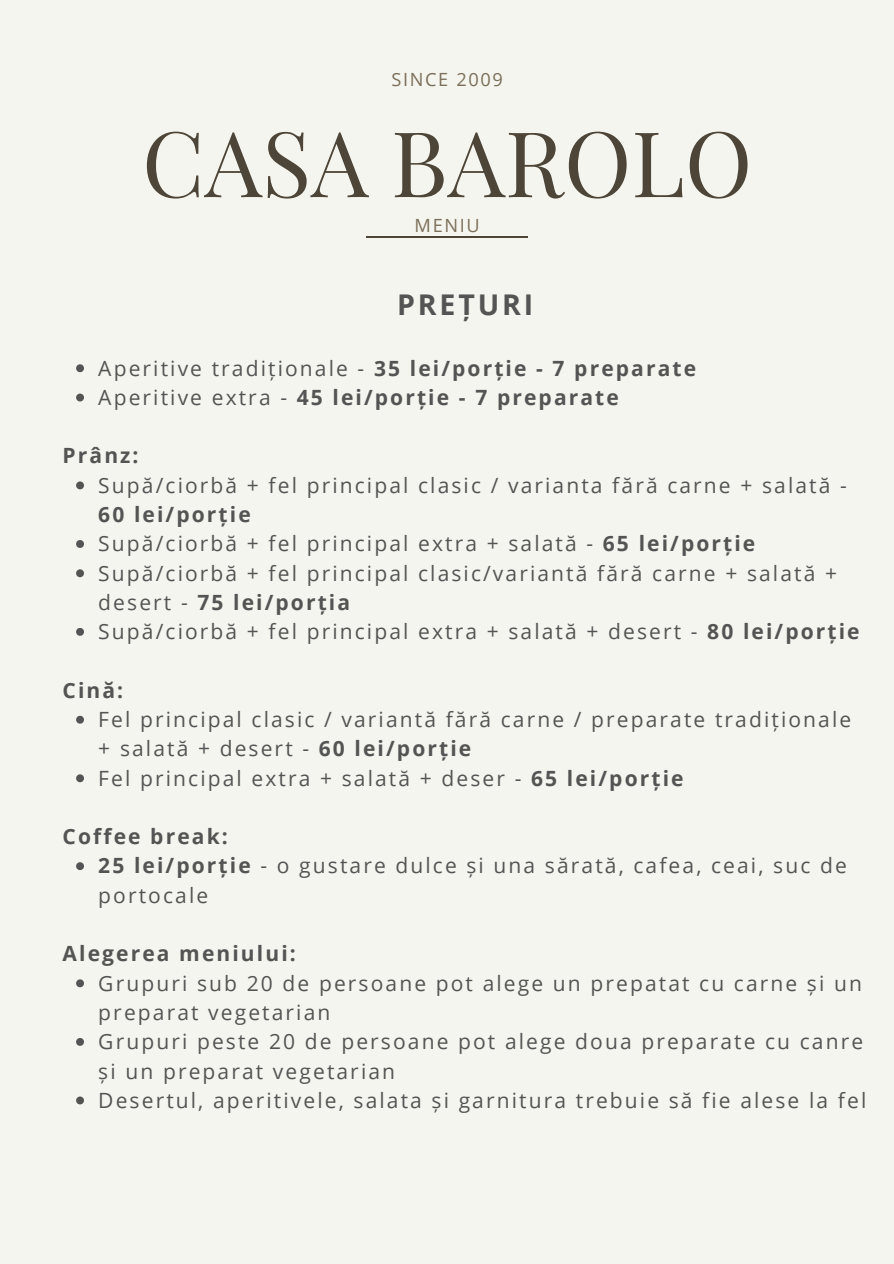
<style>
.page{position:relative;width:894px;height:1264px;background:#fff}
.page>*{position:absolute;margin:0;border:0;box-sizing:border-box;transform-origin:0 0}
.t1{font:90.9px "Playfair Display SC";color:#4d4537}
.t2{font:700 28.5px "Open Sans";letter-spacing:.1em;color:#545454}
.t3{font:21px/29.2px "Open Sans";letter-spacing:.1em;color:#545454}
.t4{font:700 21px "Open Sans";letter-spacing:.1em;color:#545454}
.t5{font:18.15px "Open Sans";letter-spacing:.09em;color:#7b6f59}
.s1{font-weight:400}
.s2{font-weight:700}
</style>
<div class="page">
<div style="left:0;top:0;width:893px;height:1263px;background:#f5f5ef"></div>
<hr style="left:366px;top:236px;width:161px;height:1px;background:#4d4537">
<svg style="left:76px;top:364px;width:8px;height:8px"></svg>
<svg style="left:76px;top:393px;width:8px;height:8px"></svg>
<svg style="left:76px;top:481px;width:8px;height:8px"></svg>
<svg style="left:76px;top:540px;width:8px;height:8px"></svg>
<svg style="left:76px;top:569px;width:8px;height:8px"></svg>
<svg style="left:76px;top:628px;width:8px;height:7px"></svg>
<svg style="left:76px;top:715px;width:8px;height:8px"></svg>
<svg style="left:76px;top:774px;width:8px;height:8px"></svg>
<svg style="left:76px;top:862px;width:8px;height:8px"></svg>
<svg style="left:76px;top:979px;width:8px;height:8px"></svg>
<svg style="left:76px;top:1038px;width:8px;height:7px"></svg>
<svg style="left:76px;top:1096px;width:8px;height:8px"></svg>
<p class="t5" style="left:391px;top:66px;width:113px">SINCE 2009</p>
<p class="t1" style="left:142px;top:99px;width:611px">CASA BAROLO</p>
<p class="t5" style="left:414px;top:213px;width:67px">MENIU</p>
<p class="t2" style="left:397px;top:284px;width:138px">PREȚURI</p>
<p class="t4" style="left:98px;top:353px;width:599px"><span class="s1">Aperitive tradiționale -</span> 35 lei/porție - 7 preparate</p>
<p class="t4" style="left:98px;top:382px;width:522px"><span class="s1">Aperitive extra -</span> 45 lei/porție - 7 preparate</p>
<p class="t4" style="left:63px;top:441px;width:77px">Prânz:</p>
<p class="t3" style="left:98px;top:470px;width:749px">Supă/ciorbă + fel principal clasic / varianta fără carne + salată -<br><span class="s2">60 lei/porție</span></p>
<p class="t3" style="left:98px;top:528px;width:658px">Supă/ciorbă + fel principal extra + salată - <span class="s2">65 lei/porție</span></p>
<p class="t3" style="left:98px;top:558px;width:740px">Supă/ciorbă + fel principal clasic/variantă fără carne + salată + desert - <span class="s2">75 lei/porția</span></p>
<p class="t3" style="left:98px;top:616px;width:762px">Supă/ciorbă + fel principal extra + salată + desert - <span class="s2">80 lei/porție</span></p>
<p class="t4" style="left:63px;top:675px;width:62px">Cină:</p>
<p class="t3" style="left:98px;top:704px;width:754px">Fel principal clasic / variantă fără carne / preparate tradiționale + salată + desert - <span class="s2">60 lei/porție</span></p>
<p class="t3" style="left:98px;top:762px;width:586px">Fel principal extra + salată + deser - <span class="s2">65 lei/porție</span></p>
<p class="t4" style="left:63px;top:821px;width:167px">Coffee break:</p>
<p class="t3" style="left:98px;top:850px;width:749px"><span class="s2">25 lei/porție</span> - o gustare dulce și una sărată, cafea, ceai, suc de portocale</p>
<p class="t4" style="left:63px;top:938px;width:235px">Alegerea meniului:</p>
<p class="t3" style="left:98px;top:967px;width:765px">Grupuri sub 20 de persoane pot alege un prepatat cu carne și un preparat vegetarian</p>
<p class="t3" style="left:98px;top:1026px;width:766px">Grupuri peste 20 de persoane pot alege doua preparate cu canre și un preparat vegetarian</p>
<p class="t3" style="left:98px;top:1084px;width:769px">Desertul, aperitivele, salata și garnitura trebuie să fie alese la fel</p>
</div>
